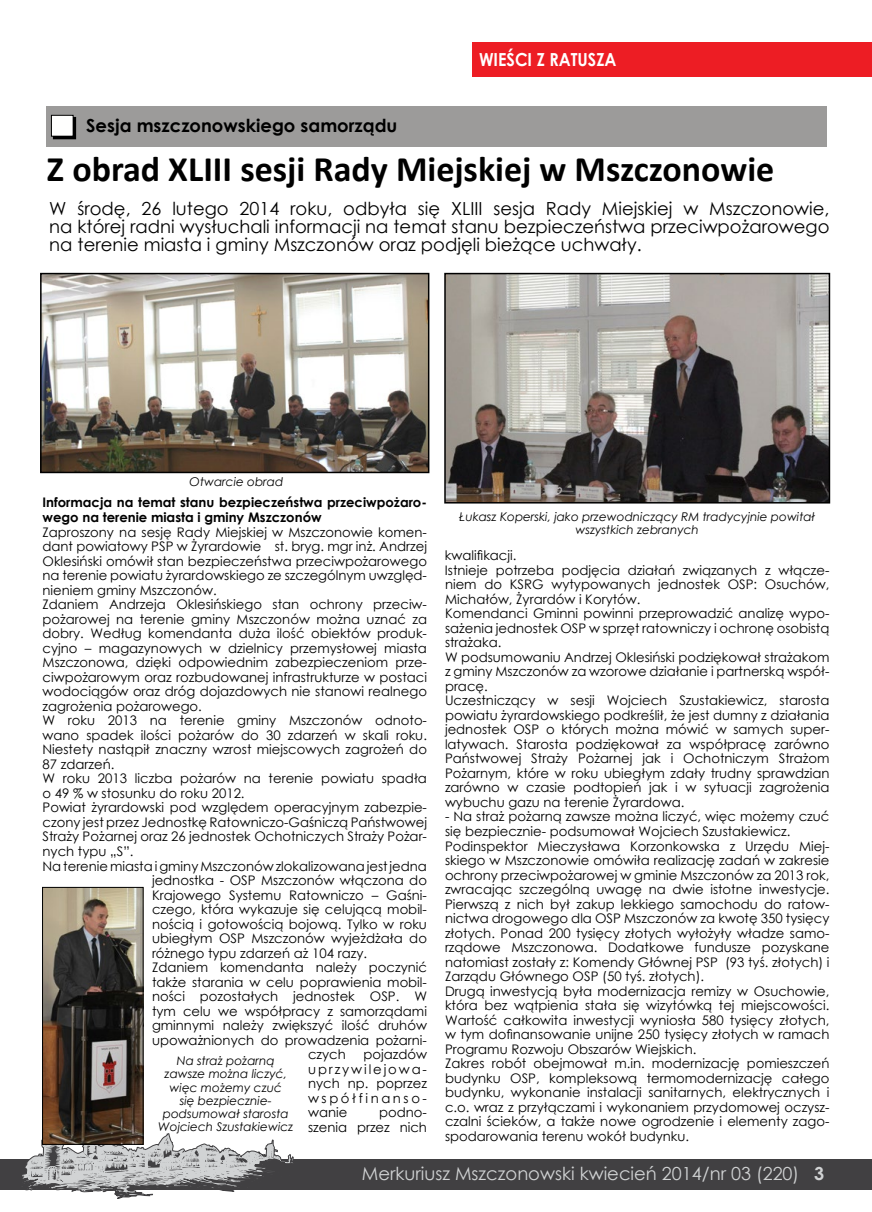
<style>
.page{position:relative;width:872px;height:1212px;background:#fff}
.page>*{position:absolute;margin:0;border:0;box-sizing:border-box;transform-origin:0 0}
.t1{font:700 36px "Calibri";color:#000}
.t2{font:18px/18px "Century Gothic";color:#000;text-align:justify}
.t3{font:18px "Century Gothic";color:#d1d3d4}
.t4{font:700 18px "Century Gothic";color:#000}
.t5{font:700 18px "Century Gothic";color:#fff;scale:.9 1}
.t6{font:13.2px/14.5px "Century Gothic";color:#000}
.t7{font:700 13.2px/14.5px "Century Gothic";color:#000}
.t8{font:italic 12px/13.2px "Century Gothic";color:#000;text-align:center}
.s1{font-weight:700}
</style>
<div class="page">
<div style="left:472px;top:43px;width:400px;height:34px;background:#ed1d24"></div>
<div style="left:0;top:1159px;width:872px;height:30px;background:#414042"></div>
<svg style="left:21px;top:1110px;width:273px;height:88px"></svg>
<div style="left:46px;top:106px;width:780px;height:41px;background:#9c9b9a"></div>
<div style="left:53px;top:117px;width:23px;height:22px;border:2px solid #000"></div>
<div style="left:51px;top:115px;width:22px;height:21px;background:#fffffe"></div>
<div style="left:51px;top:115px;width:22px;height:22px;border:1px solid #000"></div>
<img style="left:43px;top:276px;width:383px;height:194px">
<div style="left:40px;top:273px;width:389px;height:200px;border:2px solid #000"></div>
<img style="left:44px;top:889px;width:97px;height:254px">
<div style="left:42px;top:887px;width:101px;height:258px;border:1px solid #000"></div>
<img style="left:447px;top:276px;width:380px;height:224px">
<div style="left:444px;top:273px;width:386px;height:230px;border:2px solid #000"></div>
<h2 class="t4" style="left:86px;top:112px;width:313px">Sesja mszczonowskiego samorządu</h2>
<h2 class="t5" style="left:479px;top:46px;width:154px">WIEŚCI Z RATUSZA</h2>
<h1 class="t1" style="left:47px;top:146px;width:729px">Z obrad XLIII sesji Rady Miejskiej w Mszczonowie</h1>
<p class="t2" style="left:49px;top:199px;width:781px">W środę, 26 lutego 2014 roku, odbyła się XLIII sesja Rady Miejskiej w Mszczonowie, na której radni wysłuchali informacji na temat stanu bezpieczeństwa przeciwpożarowego na terenie miasta i gminy Mszczonów oraz podjęli bieżące uchwały.</p>
<p class="t8" style="left:190px;top:474px;width:95px">Otwarcie obrad</p>
<p class="t7" style="left:43px;top:495px;width:386px">Informacja na temat stanu bezpieczeństwa przeciwpożaro&shy;wego na terenie miasta i gminy Mszczonów</p>
<p class="t6" style="left:43px;top:524px;width:386px">Zaproszony na sesję Rady Miejskiej w Mszczonowie komen-</p>
<p class="t6" style="left:43px;top:539px;width:386px">dant powiatowy PSP w Żyrardowie st. bryg. mgr inż. Andrzej</p>
<p class="t6" style="left:43px;top:553px;width:386px">Oklesiński omówił stan bezpieczeństwa przeciwpożarowego</p>
<p class="t6" style="left:43px;top:568px;width:386px">na terenie powiatu żyrardowskiego ze szczególnym uwzględ-</p>
<p class="t6" style="left:43px;top:582px;width:176px">nieniem gminy Mszczonów.</p>
<p class="t6" style="left:43px;top:597px;width:386px">Zdaniem Andrzeja Oklesińskiego stan ochrony przeciw-</p>
<p class="t6" style="left:43px;top:611px;width:386px">pożarowej na terenie gminy Mszczonów można uznać za</p>
<p class="t6" style="left:43px;top:626px;width:386px">dobry. Według komendanta duża ilość obiektów produk-</p>
<p class="t6" style="left:43px;top:640px;width:386px">cyjno – magazynowych w dzielnicy przemysłowej miasta</p>
<p class="t6" style="left:43px;top:655px;width:386px">Mszczonowa, dzięki odpowiednim zabezpieczeniom prze-</p>
<p class="t6" style="left:43px;top:669px;width:386px">ciwpożarowym oraz rozbudowanej infrastrukturze w postaci</p>
<p class="t6" style="left:43px;top:684px;width:386px">wodociągów oraz dróg dojazdowych nie stanowi realnego</p>
<p class="t6" style="left:43px;top:698px;width:161px">zagrożenia pożarowego.</p>
<p class="t6" style="left:43px;top:713px;width:386px">W roku 2013 na terenie gminy Mszczonów odnoto-</p>
<p class="t6" style="left:43px;top:727px;width:386px">wano spadek ilości pożarów do 30 zdarzeń w skali roku.</p>
<p class="t6" style="left:43px;top:742px;width:386px">Niestety nastąpił znaczny wzrost miejscowych zagrożeń do</p>
<p class="t6" style="left:43px;top:756px;width:73px">87 zdarzeń.</p>
<p class="t6" style="left:43px;top:771px;width:386px">W roku 2013 liczba pożarów na terenie powiatu spadła</p>
<p class="t6" style="left:43px;top:786px;width:204px">o 49 % w stosunku do roku 2012.</p>
<p class="t6" style="left:43px;top:800px;width:386px">Powiat żyrardowski pod względem operacyjnym zabezpie-</p>
<p class="t6" style="left:43px;top:815px;width:386px">czony jest przez Jednostkę Ratowniczo-Gaśniczą Państwowej</p>
<p class="t6" style="left:43px;top:829px;width:386px">Straży Pożarnej oraz 26 jednostek Ochotniczych Straży Pożar-</p>
<p class="t6" style="left:43px;top:844px;width:92px">nych typu „S”.</p>
<p class="t6" style="left:43px;top:858px;width:386px">Na terenie miasta i gminy Mszczonów zlokalizowana jest jedna</p>
<p class="t6" style="left:152px;top:873px;width:276px">jednostka - OSP Mszczonów włączona do</p>
<p class="t6" style="left:152px;top:887px;width:276px">Krajowego Systemu Ratowniczo – Gaśni-</p>
<p class="t6" style="left:152px;top:902px;width:276px">czego, która wykazuje się celującą mobil-</p>
<p class="t6" style="left:152px;top:916px;width:276px">nością i gotowością bojową. Tylko w roku</p>
<p class="t6" style="left:152px;top:931px;width:276px">ubiegłym OSP Mszczonów wyjeżdżała do</p>
<p class="t6" style="left:152px;top:945px;width:217px">różnego typu zdarzeń aż 104 razy.</p>
<p class="t6" style="left:152px;top:960px;width:276px">Zdaniem komendanta należy poczynić</p>
<p class="t6" style="left:152px;top:974px;width:276px">także starania w celu poprawienia mobil-</p>
<p class="t6" style="left:152px;top:989px;width:276px">ności pozostałych jednostek OSP. W</p>
<p class="t6" style="left:152px;top:1003px;width:276px">tym celu we współpracy z samorządami</p>
<p class="t6" style="left:152px;top:1018px;width:276px">gminnymi należy zwiększyć ilość druhów</p>
<p class="t6" style="left:152px;top:1032px;width:276px">upoważnionych do prowadzenia pożarni-</p>
<p class="t6" style="left:308px;top:1047px;width:39px">czych</p>
<p class="t6" style="left:308px;top:1047px;width:120px;text-align:justify;text-indent:55px">pojazdów uprzywilejowa&shy;nych np. poprzez współfinanso&shy;wanie</p>
<p class="t8" style="left:158px;top:1054px;width:136px">Na straż pożarną zawsze można liczyć, więc możemy czuć<br>się bezpiecznie&shy;podsumował starosta<br>Wojciech Szustakiewicz</p>
<p class="t6" style="left:308px;top:1105px;width:120px;text-align:right">podno-<br>szenia przez nich</p>
<p class="t8" style="left:459px;top:510px;width:357px">Łukasz Koperski, jako przewodniczący RM tradycyjnie powitał wszystkich zebranych</p>
<p class="t6" style="left:445px;top:548px;width:386px">kwalifikacji.<br>Istnieje potrzeba podjęcia działań związanych z włącze&shy;niem do KSRG wytypowanych jednostek OSP: Osuchów, Michałów, Żyrardów i Korytów.<br>Komendanci Gminni powinni przeprowadzić analizę wypo&shy;sażenia jednostek OSP w sprzęt ratowniczy i ochronę osobistą strażaka.<br>W podsumowaniu Andrzej Oklesiński podziękował strażakom z gminy Mszczonów za wzorowe działanie i partnerską współ&shy;pracę.<br>Uczestniczący w sesji Wojciech Szustakiewicz, starosta powiatu żyrardowskiego podkreślił, że jest dumny z działania jednostek OSP o których można mówić w samych super&shy;latywach. Starosta podziękował za współpracę zarówno Państwowej Straży Pożarnej jak i Ochotniczym Strażom Pożarnym, które w roku ubiegłym zdały trudny sprawdzian zarówno w czasie podtopień jak i w sytuacji zagrożenia wybuchu gazu na terenie Żyrardowa.</p>
<p class="t6" style="left:445px;top:809px;width:386px">- Na straż pożarną zawsze można liczyć, więc możemy czuć się bezpiecznie- podsumował Wojciech Szustakiewicz.<br>Podinspektor Mieczysława Korzonkowska z Urzędu Miej&shy;skiego w Mszczonowie omówiła realizację zadań w zakresie ochrony przeciwpożarowej w gminie Mszczonów za 2013 rok, zwracając szczególną uwagę na dwie istotne inwestycje.<br>Pierwszą z nich był zakup lekkiego samochodu do ratow&shy;nictwa drogowego dla OSP Mszczonów za kwotę 350 tysięcy złotych. Ponad 200 tysięcy złotych wyłożyły władze samo&shy;rządowe Mszczonowa. Dodatkowe fundusze pozyskane natomiast zostały z: Komendy Głównej PSP (93 tyś. złotych) i Zarządu Głównego OSP (50 tyś. złotych).<br>Drugą inwestycją była modernizacja remizy w Osuchowie, która bez wątpienia stała się wizytówką tej miejscowości.<br>Wartość całkowita inwestycji wyniosła 580 tysięcy złotych, w tym dofinansowanie unijne 250 tysięcy złotych w ramach Programu Rozwoju Obszarów Wiejskich.<br>Zakres robót obejmował m.in. modernizację pomieszczeń budynku OSP, kompleksową termomodernizację całego budynku, wykonanie instalacji sanitarnych, elektrycznych i c.o. wraz z przyłączami i wykonaniem przydomowej oczysz&shy;czalni ścieków, a także nowe ogrodzenie i elementy zago&shy;spodarowania terenu wokół budynku.</p>
<h2 class="t3" style="left:362px;top:1161px;width:464px">Merkuriusz Mszczonowski kwiecień 2014/nr 03 (220) <span class="s1">3</span></h2>
</div>
